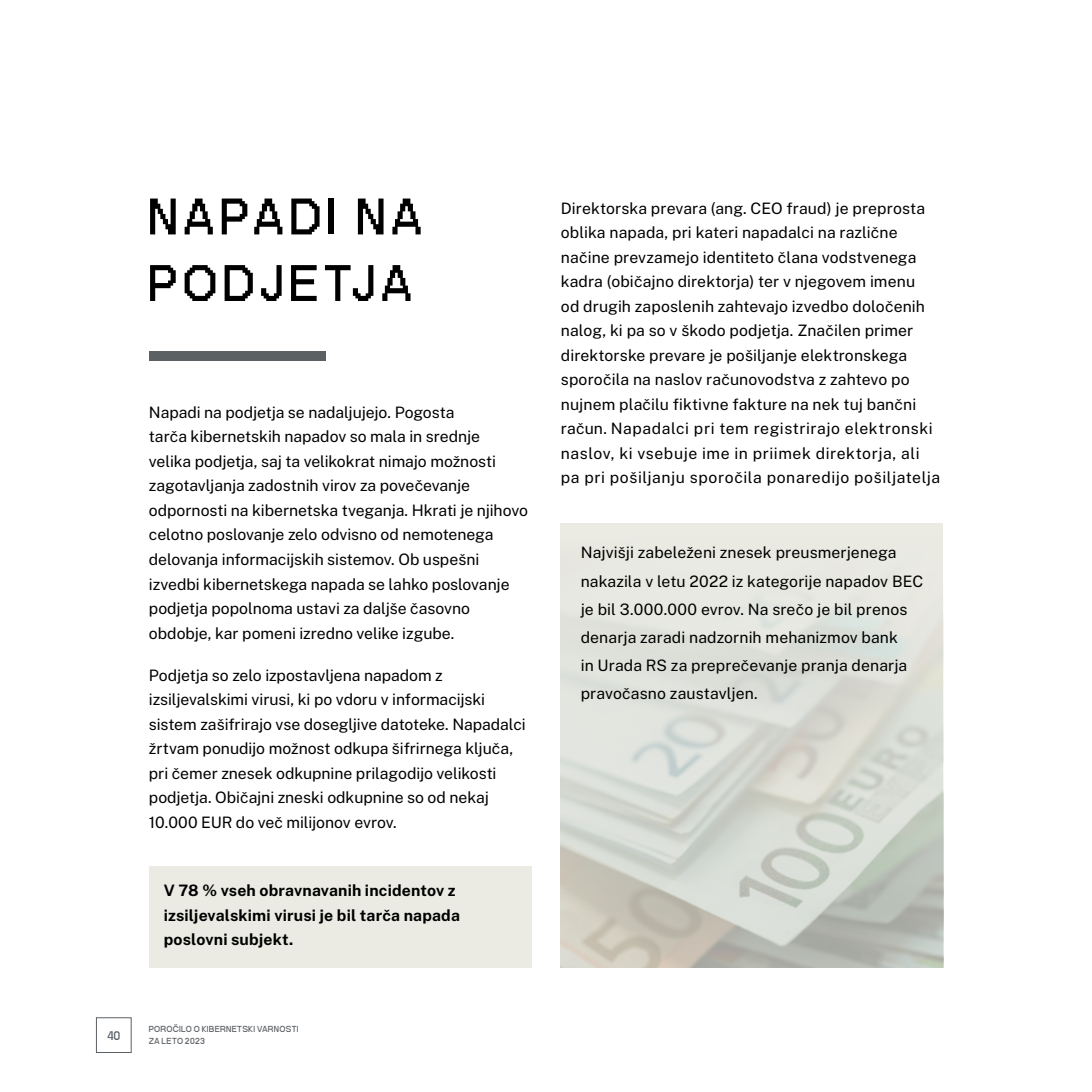
<style>
.page{position:relative;width:1092px;height:1092px;background:#fff}
.page>*{position:absolute;margin:0;border:0;box-sizing:border-box;transform-origin:0 0}
.t1{font:700 71.75px/66.5px "PP Neue Bit";letter-spacing:.055em;color:#000}
.t2{font:700 17.5px "PP Neue Bit";color:#5b6064}
.t3{font:15.75px/24.5px "Public Sans";color:#000}
.t4{font:700 15.75px/24.5px "Public Sans";letter-spacing:.01em;color:#000}
.t5{font:700 12.25px/12.2px "PP Neue Bit";letter-spacing:.015em;color:#5b6064}
</style>
<div class="page">
<div style="left:561px;top:523px;width:382px;height:444px;background:#ebebe4"></div>
<div style="left:149px;top:351px;width:176px;height:10px;background:#5b6064"></div>
<div style="left:96px;top:1017px;width:35px;height:35px;border:1px solid #5b6064"></div>
<img style="left:561px;top:597px;width:382px;height:370px">
<div style="left:149px;top:866px;width:382px;height:101px;background:#ebebe4"></div>
<h1 class="t1" style="left:147px;top:183px;width:277px">NAPADI NA<br>PODJETJA</h1>
<p class="t3" style="left:149px;top:399px;width:380px">Napadi na podjetja se nadaljujejo. Pogosta<br>tarča kibernetskih napadov so mala in srednje<br>velika podjetja, saj ta velikokrat nimajo možnosti zagotavljanja zadostnih virov za povečevanje odpornosti na kibernetska tveganja. Hkrati je njihovo celotno poslovanje zelo odvisno od nemotenega delovanja informacijskih sistemov. Ob uspešni izvedbi kibernetskega napada se lahko poslovanje podjetja popolnoma ustavi za daljše časovno obdobje, kar pomeni izredno velike izgube.</p>
<p class="t3" style="left:149px;top:662px;width:378px">Podjetja so zelo izpostavljena napadom z izsiljevalskimi virusi, ki po vdoru v informacijski sistem zašifrirajo vse dosegljive datoteke. Napadalci žrtvam ponudijo možnost odkupa šifrirnega ključa, pri čemer znesek odkupnine prilagodijo velikosti podjetja. Običajni zneski odkupnine so od nekaj 10.000 EUR do več milijonov evrov.</p>
<p class="t4" style="left:164px;top:877px;width:298px">V 78 % vseh obravnavanih incidentov z izsiljevalskimi virusi je bil tarča napada poslovni subjekt.</p>
<p class="t2" style="left:107px;top:1027px;width:15px">40</p>
<p class="t5" style="left:149px;top:1022px;width:151px">POROČILO O KIBERNETSKI VARNOSTI<br>ZA LETO 2023</p>
<p class="t3" style="left:561px;top:195px;width:381px">Direktorska prevara (ang. CEO fraud) je preprosta oblika napada, pri kateri napadalci na različne načine prevzamejo identiteto člana vodstvenega kadra (običajno direktorja) ter v njegovem imenu<br>od drugih zaposlenih zahtevajo izvedbo določenih nalog, ki pa so v škodo podjetja. Značilen primer direktorske prevare je pošiljanje elektronskega sporočila na naslov računovodstva z zahtevo po nujnem plačilu fiktivne fakture na nek tuj bančni račun. Napadalci pri tem registrirajo elektronski naslov, ki vsebuje ime in priimek direktorja, ali pa pri pošiljanju sporočila ponaredijo pošiljatelja</p>
<p class="t3" style="left:580px;top:538px;width:344px;line-height:28px">Najvišji zabeleženi znesek preusmerjenega nakazila v letu 2022 iz kategorije napadov BEC je bil 3.000.000 evrov. Na srečo je bil prenos denarja zaradi nadzornih mehanizmov bank<br>in Urada RS za preprečevanje pranja denarja pravočasno zaustavljen.</p>
</div>
